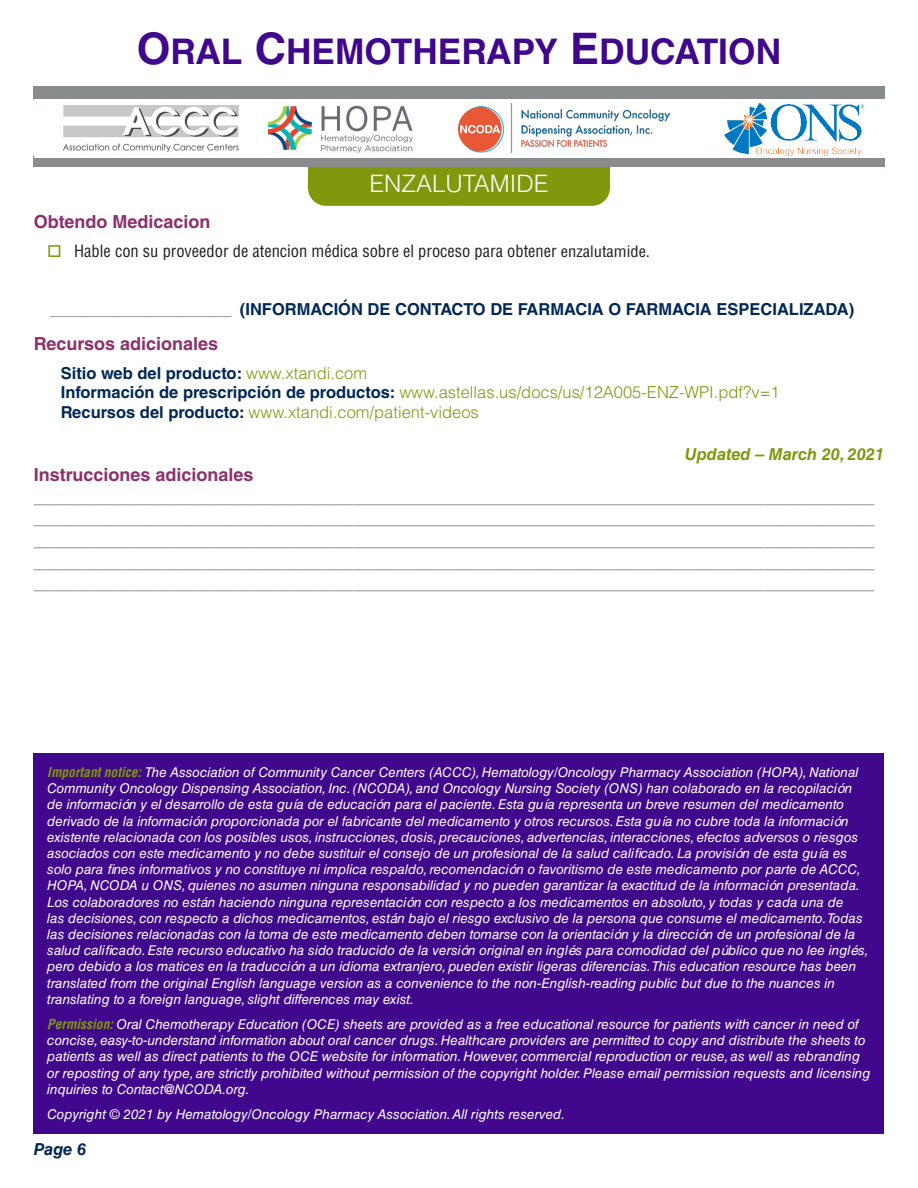
<style>
.page{position:relative;width:918px;height:1188px;background:#fff}
.page>*{position:absolute;margin:0;border:0;box-sizing:border-box;transform-origin:0 0}
.t1{font:700 35.4px "Helvetica LT Std";color:#40068b}
.t2{font:300 24px "Helvetica LT Std";color:#fff}
.t3{font:700 18px "Helvetica LT Std";color:#8a8b8d}
.subhead{font:700 18px "Helvetica LT Std";color:#8b306d}
.resource_name{font:300 16.5px "Helvetica LT Std";color:#81980d}
.contact_info_head{font:700 16.5px "Helvetica LT Std";color:#002855}
.text{font:condensed 16.5px "Helvetica LT Std";color:#231f20}
.resource_name-2{font:700 16.5px "Helvetica LT Std";color:#002855}
.update_info{font:italic 700 16.5px "Helvetica LT Std";color:#81980d}
.t4{font:italic 700 16.5px "Helvetica LT Std";color:#002855}
.notice_text{font:italic 13.5px/16.2px "Helvetica LT Std";color:#fff}
.s1{font-size:43.5px}
.s2{color:#81980d}
.s3{font-size:15.45px}
.s4{font-weight:400;font-stretch:condensed;color:#8a8b8d}
.s5{font-weight:300;color:#81980d}
.s6{font-weight:700;color:#002855}
.s7{font-weight:700;font-stretch:condensed;color:#81980d}
</style>
<div class="page">
<div style="left:308px;top:139px;width:302px;height:67px;background:#81980d;border-radius:18px"></div>
<div style="left:34px;top:87px;width:850px;height:80px;background:#888c8d"></div>
<div style="left:34px;top:754px;width:850px;height:380px;background:#40068b"></div>
<div style="left:34px;top:99px;width:864px;height:59px;background:#fff"></div>
<img style="left:268px;top:105px;width:145px;height:48px">
<img style="left:725px;top:102px;width:139px;height:54px">
<img style="left:458px;top:104px;width:211px;height:49px">
<img style="left:64px;top:106px;width:174px;height:45px">
<h1 class="t1" style="left:137px;top:30px;width:646px"><span class="s1">O</span>RAL <span class="s1">C</span>HEMOTHERAPY <span class="s1">E</span>DUCATION</h1>
<h2 class="t2" style="left:369px;top:169px;width:181px">ENZALUTAMIDE</h2>
<p class="subhead" style="left:34px;top:211px;width:178px">Obtendo Medicacion</p>
<p class="text" style="left:47px;top:241px;width:604px"><span class="s2">□</span> Hable con su proveedor de atencion médica sobre el proceso para obtener <span class="s3">enzalutamide</span>.</p>
<p class="contact_info_head" style="left:50px;top:299px;width:805px"><span class="s4">______________________</span> (INFORMACIÓN DE CONTACTO DE FARMACIA O FARMACIA ESPECIALIZADA)</p>
<p class="subhead" style="left:34px;top:333px;width:186px">Recursos adicionales</p>
<p class="resource_name-2" style="left:61px;top:363px;width:308px">Sitio web del producto: <span class="s5">www.xtandi.com</span></p>
<p class="resource_name" style="left:61px;top:382px;width:721px"><span class="s6">Información de prescripción de productos:</span> www.astellas.us/docs/us/12A005-ENZ-WPI.pdf?v=1</p>
<p class="resource_name" style="left:61px;top:402px;width:420px"><span class="s6">Recursos del producto:</span> www.xtandi.com/patient-videos</p>
<p class="update_info" style="left:685px;top:444px;width:201px">Updated – March 20, 2021</p>
<p class="subhead" style="left:34px;top:464px;width:221px">Instrucciones adicionales</p>
<p class="t3" style="left:34px;top:486px;width:842px">____________________________________________________________________________________</p>
<p class="t3" style="left:34px;top:507px;width:842px">____________________________________________________________________________________</p>
<p class="t3" style="left:34px;top:529px;width:842px">____________________________________________________________________________________</p>
<p class="t3" style="left:34px;top:550px;width:842px">____________________________________________________________________________________</p>
<p class="t3" style="left:34px;top:572px;width:842px">____________________________________________________________________________________</p>
<p class="notice_text" style="left:47px;top:764px;width:823px"><span class="s7">Important notice:</span> The Association of Community Cancer Centers (ACCC), Hematology/Oncology Pharmacy Association (HOPA), National Community Oncology Dispensing Association, Inc. (NCODA), and Oncology Nursing Society (ONS) han colaborado en la recopilación de información y el desarrollo de esta guía de educación para el paciente. Esta guía representa un breve resumen del medicamento derivado de la información proporcionada por el fabricante del medicamento y otros recursos. Esta guía no cubre toda la información existente relacionada con los posibles usos, instrucciones, dosis, precauciones, advertencias, interacciones, efectos adversos o riesgos asociados con este medicamento y no debe sustituir el consejo de un profesional de la salud calificado. La provisión de esta guía es solo para fines informativos y no constituye ni implica respaldo, recomendación o favoritismo de este medicamento por parte de ACCC, HOPA, NCODA u ONS, quienes no asumen ninguna responsabilidad y no pueden garantizar la exactitud de la información presentada.<br>Los colaboradores no están haciendo ninguna representación con respecto a los medicamentos en absoluto, y todas y cada una de<br>las decisiones, con respecto a dichos medicamentos, están bajo el riesgo exclusivo de la persona que consume el medicamento.Todas las decisiones relacionadas con la toma de este medicamento deben tomarse con la orientación y la dirección de un profesional de la salud calificado. Este recurso educativo ha sido traducido de la versión original en inglés para comodidad del público que no lee inglés, pero debido a los matices en la traducción a un idioma extranjero, pueden existir ligeras diferencias.This education resource has been translated from the original English language version as a convenience to the non-English-reading public but due to the nuances in translating to a foreign language, slight differences may exist.</p>
<p class="notice_text" style="left:47px;top:1016px;width:825px"><span class="s7">Permission:</span> Oral Chemotherapy Education (OCE) sheets are provided as a free educational resource for patients with cancer in need of concise, easy-to-understand information about oral cancer drugs. Healthcare providers are permitted to copy and distribute the sheets to patients as well as direct patients to the OCE website for information. However, commercial reproduction or reuse, as well as rebranding or reposting of any type, are strictly prohibited without permission of the copyright holder. Please email permission requests and licensing inquiries to Contact@NCODA.org.</p>
<p class="notice_text" style="left:47px;top:1106px;width:520px">Copyright © 2021 by Hematology/Oncology Pharmacy Association. All rights reserved.</p>
<p class="t4" style="left:34px;top:1139px;width:54px">Page 6</p>
</div>
